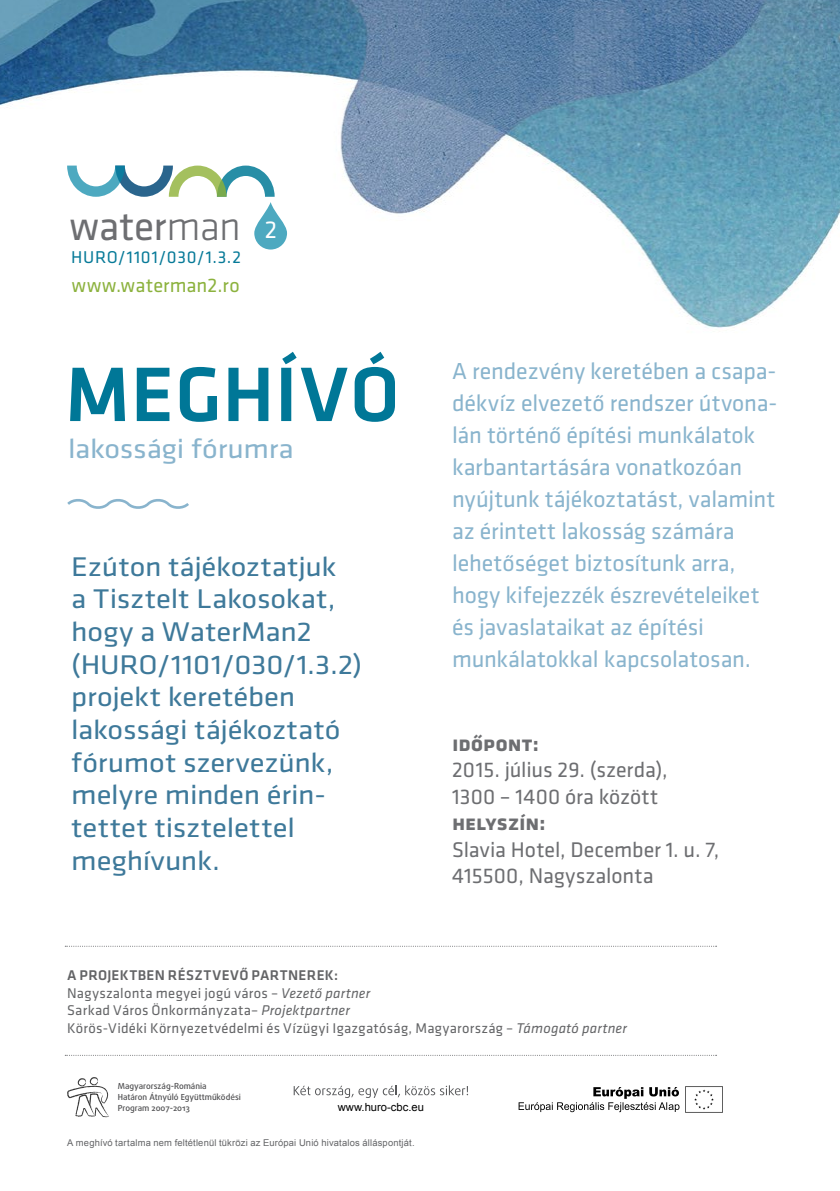
<style>
.page{position:relative;width:840px;height:1191px;background:#fff}
.page>*{position:absolute;margin:0;border:0;box-sizing:border-box;transform-origin:0 0}
.t1{font:500 80px "Klavika";letter-spacing:.01em;color:#007797}
.t2{font:41.6px "Klavika";letter-spacing:-.005em;color:#6d6e71}
.t3{font:28px/32.6px "Klavika";letter-spacing:-.005em;color:#3e799a;scale:1.1 1}
.t4{font:28px "Klavika";letter-spacing:-.01em;color:#89b4cd;scale:1.1 1}
.t5{font:24px/32px "Klavika";letter-spacing:-.005em;color:#89b4cd}
.t6{font:22px/26.4px "Klavika";color:#6d6e71}
.t7{font:700 22px "Klavika";color:#6d6e71}
.t8{font:20.4px "Klavika";letter-spacing:.015em;color:#8cb23e}
.t9{font:17.8px "Klavika";letter-spacing:.04em;color:#077a98}
.t10{font:14.6px/17.6px "Klavika";letter-spacing:.02em;color:#636466}
.t11{font:13.4px "Myriad Pro";color:#000}
.t12{font:11.2px "Arial";color:#000}
.t13{font:9.4px "Arial";letter-spacing:.02em;color:#636466}
.t14{font:500 8.4px/10.8px "Daxline Pro";color:#4f4f51}
.s1{font-weight:300}
.s2{font-size:25.2px;color:#fff}
.s3{font-weight:500}
.s4{font-style:italic}
</style>
<div class="page">
<img style="left:0;top:0;width:839px;height:328px">
<svg style="left:65px;top:1055px;width:651px;height:1px"></svg>
<svg style="left:65px;top:946px;width:651px;height:1px"></svg>
<svg style="left:518px;top:1086px;width:204px;height:26px"></svg>
<svg style="left:293px;top:1085px;width:175px;height:13px"></svg>
<svg style="left:67px;top:1077px;width:42px;height:40px"></svg>
<svg style="left:67px;top:499px;width:122px;height:10px"></svg>
<svg style="left:67px;top:166px;width:207px;height:31px"></svg>
<svg style="left:254px;top:202px;width:33px;height:47px"></svg>
<h2 class="t2" style="left:70px;top:203px;width:209px">water<span class="s1">man</span> <span class="s2">2</span></h2>
<p class="t9" style="left:71px;top:247px;width:171px">HURO/1101/030/1.3.2</p>
<p class="t8" style="left:72px;top:274px;width:169px">www.waterman2.ro</p>
<h1 class="t1" style="left:65px;top:351px;width:336px">Meghívó</h1>
<p class="t4" style="left:68px;top:433px;width:206px">lakossági fórumra</p>
<p class="t3" style="left:71px;top:550px;width:266px">Ezúton tájékoztatjuk<br>a Tisztelt Lakosokat, hogy a WaterMan2 (HURO/1101/030/1.3.2) projekt keretében lakossági tájékoztató fórumot szervezünk, melyre minden érin&shy;tettet tisztelettel meghívunk.</p>
<p class="t5" style="left:452px;top:355px;width:326px">A rendezvény keretében a csapa&shy;dékvíz elvezető rendszer útvona&shy;lán történő építési munkálatok karbantartására vonatkozóan nyújtunk tájékoztatást, valamint az érintett lakosság számára lehetőséget biztosítunk arra, hogy kifejezzék észrevételeiket és javaslataikat az építési munkálatokkal kapcsolatosan.</p>
<p class="t7" style="left:452px;top:731px;width:88px">időpont:</p>
<p class="t6" style="left:452px;top:757px;width:217px">2015. július 29. (szerda),<br>1300 – 1400 óra között</p>
<p class="t7" style="left:452px;top:811px;width:95px">helyszín:</p>
<p class="t6" style="left:452px;top:836px;width:268px">Slavia Hotel, December 1. u. 7,<br>415500, Nagyszalonta</p>
<p class="t10" style="left:67px;top:966px;width:561px"><span class="s3">A PROJEKTBEN RÉSZTVEVŐ PARTNEREK:<br></span>Nagyszalonta megyei jogú város – <span class="s4">Vezető partner<br></span>Sarkad Város Önkormányzata– <span class="s4">Projektpartner<br></span>Körös-Vidéki Környezetvédelmi és Vízügyi Igazgatóság, Magyarország – <span class="s4">Támogató partner</span></p>
<p class="t14" style="left:118px;top:1080px;width:125px">Magyarország-Románia<br>Határon Átnyúló Együttműködési<br>Program 2007-2013</p>
<p class="t11" style="left:91px;top:1083px;width:174px">Két ország, egy cél, közös siker!</p>
<p class="t12" style="left:337px;top:1099px;width:88px">www.huro-cbc.eu</p>
<p class="t13" style="left:67px;top:1136px;width:349px">A meghívó tartalma nem feltétlenül tükrözi az Európai Unió hivatalos álláspontját.</p>
</div>
